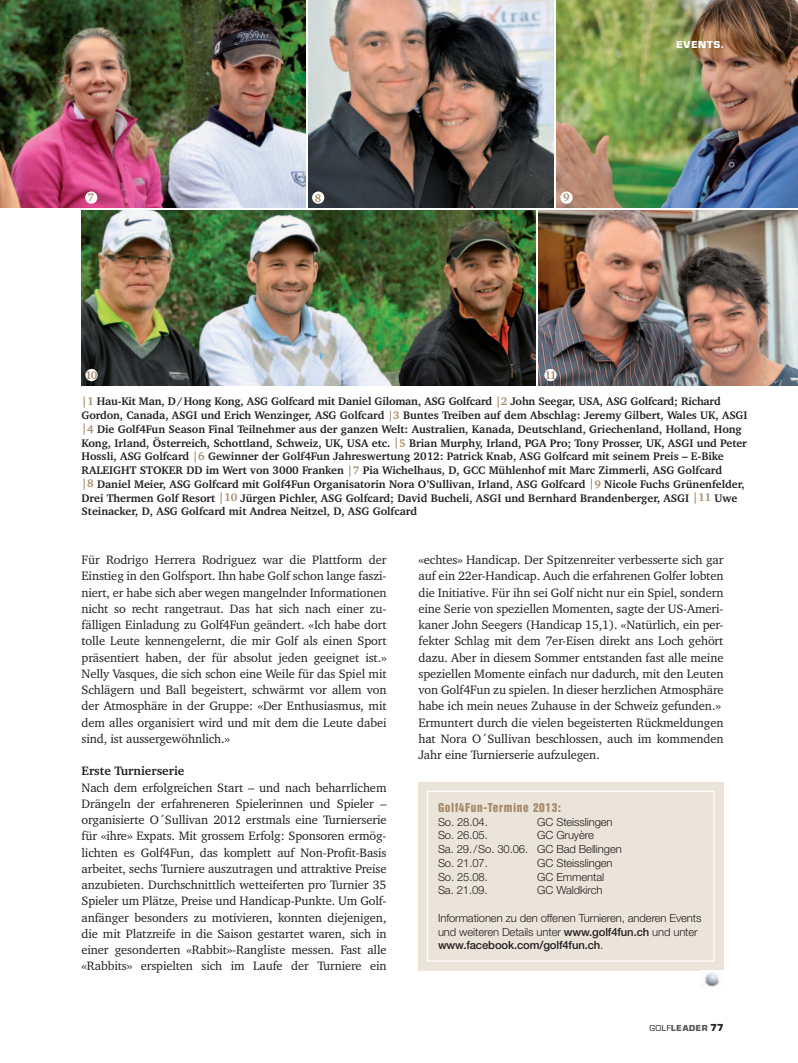
<style>
.page{position:relative;width:798px;height:1063px;background:#fff}
.page>*{position:absolute;margin:0;border:0;box-sizing:border-box;transform-origin:0 0}
.t1{font:12.5px/16.2px "Charter IT Cby BT";letter-spacing:-.01em;color:#231f20;text-align:justify}
.t2{font:700 12.5px "Charter IT Cby BT";color:#231f20}
.t3{font:700 11.25px/13.8px "Charter IT Cby BT";color:#231f20}
.t4{font:300 11.25px/13.8px "Helvetica Neue";letter-spacing:-.01em;color:#231f20}
.t5{font:11.25px "Helvetica Inserat";letter-spacing:.06em;color:#a78b6b}
.t6{font:700 11.25px "Charter IT Cby BT";color:#a78b6b}
.t7{font:700 8.75px "Euro Technic";letter-spacing:.07em;color:#fff}
.t8{font:700 7.5px "Euro Technic";letter-spacing:.06em;color:#57585a}
.s1{color:#a78b6b}
.s2{font-weight:500}
.s3{font-weight:400;color:#231f20}
.s4{font-size:8.75px;color:#231f20}
</style>
<div class="page">
<img style="left:538px;top:211px;width:259px;height:175px">
<img style="left:81px;top:211px;width:454px;height:175px">
<img style="left:308px;top:0;width:245px;height:207px">
<img style="left:556px;top:0;width:241px;height:207px">
<div style="left:418px;top:782px;width:305px;height:189px;background:#ebe4da"></div>
<div style="left:427px;top:791px;width:287px;height:171px;border:1px solid #fff"></div>
<img style="left:0;top:0;width:305px;height:207px">
<svg style="left:311px;top:191px;width:14px;height:13px"></svg>
<svg style="left:559px;top:191px;width:14px;height:13px"></svg>
<svg style="left:85px;top:191px;width:13px;height:13px"></svg>
<svg style="left:85px;top:368px;width:13px;height:14px"></svg>
<svg style="left:543px;top:368px;width:14px;height:14px"></svg>
<img style="left:705px;top:973px;width:15px;height:14px">
<p class="t6" style="left:87px;top:191px;width:8px">7</p>
<p class="t6" style="left:315px;top:191px;width:8px">8</p>
<p class="t6" style="left:563px;top:191px;width:8px">9</p>
<p class="t6" style="left:85px;top:368px;width:14px">10</p>
<p class="t6" style="left:544px;top:368px;width:13px">11</p>
<p class="t7" style="left:676px;top:38px;width:48px">EVENTS.</p>
<p class="t3" style="left:81px;top:394px;width:667px"><span class="s1">|1</span> Hau-Kit Man, D / Hong Kong, ASG Golfcard mit Daniel Giloman, ASG Golfcard <span class="s1">|2</span> John Seegar, USA, ASG Golfcard; Richard Gordon, Canada, ASGI und Erich Wenzinger, ASG Golfcard <span class="s1">|3</span> Buntes Treiben auf dem Abschlag: Jeremy Gilbert, Wales UK, ASGI <span class="s1">|4</span> Die Golf4Fun Season Final Teilnehmer aus der ganzen Welt: Australien, Kanada, Deutschland, Griechenland, Holland, Hong Kong, Irland, Österreich, Schottland, Schweiz, UK, USA etc. <span class="s1">|5</span> Brian Murphy, Irland, PGA Pro; Tony Prosser, UK, ASGI und Peter Hossli, ASG Golfcard <span class="s1">|6</span> Gewinner der Golf4Fun Jahreswertung 2012: Patrick Knab, ASG Golfcard mit seinem Preis – E-Bike RALEIGHT STOKER DD im Wert von 3000 Franken <span class="s1">|7</span> Pia Wichelhaus, D, GCC Mühlenhof mit Marc Zimmerli, ASG Golfcard<br><span class="s1">|8</span> Daniel Meier, ASG Golfcard mit Golf4Fun Organisatorin Nora O’Sullivan, Irland, ASG Golfcard <span class="s1">|9</span> Nicole Fuchs Grünenfelder, Drei Thermen Golf Resort <span class="s1">|10</span> Jürgen Pichler, ASG Golfcard; David Bucheli, ASGI und Bernhard Brandenberger, ASGI <span class="s1">|11</span> Uwe Steinacker, D, ASG Golfcard mit Andrea Neitzel, D, ASG Golfcard</p>
<p class="t1" style="left:81px;top:552px;width:306px">Für Rodrigo Herrera Rodriguez war die Plattform der Einstieg in den Golfsport. Ihn habe Golf schon lange faszi&shy;niert, er habe sich aber wegen mangelnder Informationen nicht so recht rangetraut. Das hat sich nach einer zu&shy;fälligen Einladung zu Golf4Fun geändert. «Ich habe dort tolle Leute kennengelernt, die mir Golf als einen Sport präsentiert haben, der für absolut jeden geeignet ist.» Nelly Vasques, die sich schon eine Weile für das Spiel mit Schlägern und Ball begeistert, schwärmt vor allem von der Atmosphäre in der Gruppe: «Der Enthusiasmus, mit dem alles organisiert wird und mit dem die Leute dabei sind, ist aussergewöhnlich.»</p>
<p class="t2" style="left:81px;top:763px;width:104px">Erste Turnierserie</p>
<p class="t1" style="left:81px;top:779px;width:306px">Nach dem erfolgreichen Start – und nach beharrlichem Drängeln der erfahreneren Spielerinnen und Spieler – organisierte O´Sullivan 2012 erstmals eine Turnierserie für «ihre» Expats. Mit grossem Erfolg: Sponsoren ermög&shy;lichten es Golf4Fun, das komplett auf Non-Profit-Basis arbeitet, sechs Turniere auszutragen und attraktive Preise anzubieten. Durchschnittlich wetteiferten pro Turnier 35<br>Spieler um Plätze, Preise und Handicap-Punkte. Um Golf&shy;anfänger besonders zu motivieren, konnten diejenigen, die mit Platzreife in die Saison gestartet waren, sich in einer gesonderten «Rabbit»-Rangliste messen. Fast alle «Rabbits» erspielten sich im Laufe der Turniere ein</p>
<p class="t1" style="left:418px;top:552px;width:306px;text-align:left">«echtes» Handicap. Der Spitzenreiter verbesserte sich gar auf ein 22er-Handicap. Auch die erfahrenen Golfer lobten die Initiative. Für ihn sei Golf nicht nur ein Spiel, sondern eine Serie von speziellen Momenten, sagte der US-Ameri&shy;kaner John Seegers (Handicap 15,1). «Natürlich, ein per&shy;fekter Schlag mit dem 7er-Eisen direkt ans Loch gehört dazu. Aber in diesem Sommer entstanden fast alle meine speziellen Momente einfach nur dadurch, mit den Leuten von Golf4Fun zu spielen. In dieser herzlichen Atmosphäre habe ich mein neues Zuhause in der Schweiz gefunden.» Ermuntert durch die vielen begeisterten Rückmeldungen hat Nora O´Sullivan beschlossen, auch im kommenden Jahr eine Turnierserie aufzulegen.</p>
<p class="t5" style="left:438px;top:801px;width:124px">Golf4Fun-Termine 2013:</p>
<p class="t4" style="left:438px;top:815px;width:51px">So. 28.04.</p>
<p class="t4" style="left:537px;top:815px;width:77px">GC Steisslingen</p>
<p class="t4" style="left:438px;top:828px;width:51px">So. 26.05.</p>
<p class="t4" style="left:438px;top:828px;width:185px;text-indent:99px">GC Gruyère<br>Sa. 29. / So. 30.06. GC Bad Bellingen<br>So. 21.07.</p>
<p class="t4" style="left:537px;top:856px;width:77px">GC Steisslingen</p>
<p class="t4" style="left:438px;top:870px;width:51px">So. 25.08.</p>
<p class="t4" style="left:537px;top:870px;width:68px">GC Emmental</p>
<p class="t4" style="left:438px;top:883px;width:51px">Sa. 21.09.</p>
<p class="t4" style="left:537px;top:883px;width:67px">GC Waldkirch</p>
<p class="t4" style="left:438px;top:911px;width:265px">Informationen zu den offenen Turnieren, anderen Events und weiteren Details unter <span class="s2">www.golf4fun.ch</span> und unter <span class="s2">www.facebook.com/golf4fun.ch</span>.</p>
<p class="t8" style="left:649px;top:1023px;width:76px"><span class="s3">GOLF</span>LEADER <span class="s4">77</span></p>
</div>
